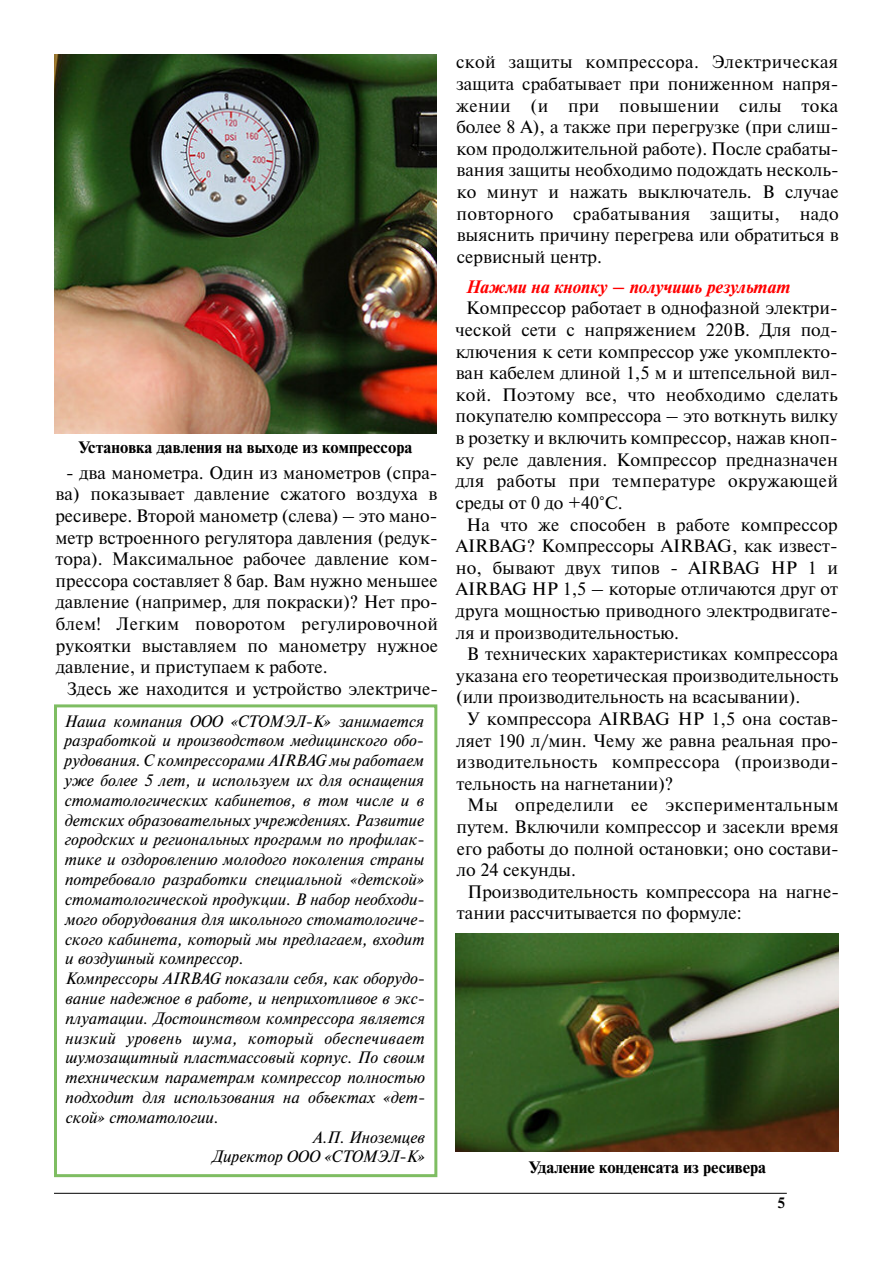
<style>
.page{position:relative;width:893px;height:1263px;background:#fff}
.page>*{position:absolute;margin:0;border:0;box-sizing:border-box;transform-origin:0 0}
.t1{font:18px/21.6px "Newton C";color:#000;text-align:justify}
.t2{font:18px "Newton C";letter-spacing:.02em;color:#000}
.t3{font:italic 700 18px "Newton C";color:#f00}
.t4{font:italic 16.5px "Newton C";color:#000}
.t5{font:700 16.5px "Newton C";color:#000}
.t6{font:italic 16.5px "Newton C";letter-spacing:.02em;color:#000}
.t7{font:700 15px "Newton C";color:#000}
</style>
<div class="page">
<hr style="left:54px;top:1193px;width:733px;height:1px;background:#000">
<img style="left:54px;top:54px;width:383px;height:379px">
<div style="left:54px;top:704px;width:383px;height:473px;border:3px solid #7ebd62"></div>
<img style="left:455px;top:933px;width:384px;height:218px">
<p class="t5" style="left:79px;top:437px;width:335px">Установка давления на выходе из компрессора</p>
<p class="t1" style="left:55px;top:462px;width:384px;text-indent:11px">- два манометра. Один из манометров (спра&shy;ва) показывает давление сжатого воздуха в ресивере. Второй манометр (слева) – это мано&shy;метр встроенного регулятора давления (редук&shy;тора). Максимальное рабочее давление ком&shy;прессора составляет 8 бар. Вам нужно меньшее давление (например, для покраски)? Нет про&shy;блем! Легким поворотом регулировочной рукоятки выставляем по манометру нужное давление, и приступаем к работе.</p>
<p class="t1" style="left:67px;top:678px;width:373px">Здесь же находится и устройство электриче-</p>
<p class="t4" style="left:64px;top:711px;width:361px">Наша компания ООО «СТОМЭЛ-К» занимается</p>
<p class="t4" style="left:65px;top:731px;width:361px">разработкой и производством медицинского обо-</p>
<p class="t4" style="left:65px;top:751px;width:361px">рудования. С компрессорами AIRBAG мы работаем</p>
<p class="t4" style="left:65px;top:771px;width:361px">уже более 5 лет, и используем их для оснащения</p>
<p class="t4" style="left:65px;top:790px;width:361px">стоматологических кабинетов, в том числе и в</p>
<p class="t4" style="left:65px;top:810px;width:361px">детских образовательных учреждениях. Развитие</p>
<p class="t4" style="left:65px;top:830px;width:361px">городских и региональных программ по профилак-</p>
<p class="t4" style="left:65px;top:850px;width:361px">тике и оздоровлению молодого поколения страны</p>
<p class="t4" style="left:65px;top:870px;width:361px">потребовало разработки специальной «детской»</p>
<p class="t4" style="left:65px;top:889px;width:361px">стоматологической продукции. В набор необходи-</p>
<p class="t4" style="left:65px;top:909px;width:361px">мого оборудования для школьного стоматологиче-</p>
<p class="t4" style="left:65px;top:929px;width:361px">ского кабинета, который мы предлагаем, входит</p>
<p class="t4" style="left:65px;top:949px;width:180px">и воздушный компрессор.</p>
<p class="t4" style="left:65px;top:969px;width:361px">Компрессоры AIRBAG показали себя, как оборудо-</p>
<p class="t4" style="left:65px;top:988px;width:361px">вание надежное в работе, и неприхотливое в экс-</p>
<p class="t4" style="left:65px;top:1008px;width:361px">плуатации. Достоинством компрессора является</p>
<p class="t6" style="left:66px;top:1028px;width:361px">низкий уровень шума, который обеспечивает</p>
<p class="t4" style="left:66px;top:1048px;width:361px">шумозащитный пластмассовый корпус. По своим</p>
<p class="t4" style="left:66px;top:1068px;width:361px">техническим параметрам компрессор полностью</p>
<p class="t4" style="left:66px;top:1087px;width:361px">подходит для использования на объектах «дет-</p>
<p class="t4" style="left:66px;top:1107px;width:154px">ской» стоматологии.</p>
<p class="t4" style="left:313px;top:1127px;width:114px">А.П. Иноземцев</p>
<p class="t4" style="left:212px;top:1147px;width:215px">Директор ООО «СТОМЭЛ-К»</p>
<p class="t1" style="left:456px;top:51px;width:384px">ской защиты компрессора. Электрическая защита срабатывает при пониженном напря&shy;жении (и при повышении силы тока более 8 А), а также при перегрузке (при слиш&shy;ком продолжительной работе). После срабаты&shy;вания защиты необходимо подождать несколь&shy;ко минут и нажать выключатель. В случае повторного срабатывания защиты, надо выяснить причину перегрева или обратиться в сервисный центр.</p>
<p class="t3" style="left:466px;top:276px;width:326px">Нажми на кнопку – получишь результат</p>
<p class="t1" style="left:456px;top:297px;width:384px;text-indent:11px">Компрессор работает в однофазной электри&shy;ческой сети с напряжением 220В. Для под&shy;ключения к сети компрессор уже укомплекто&shy;ван кабелем длиной 1,5 м и штепсельной вил&shy;кой. Поэтому все, что необходимо сделать покупателю компрессора – это воткнуть вилку в розетку и включить компрессор, нажав кноп&shy;ку реле давления. Компрессор предназначен для работы при температуре окружающей среды от 0 до +40°С.</p>
<p class="t1" style="left:456px;top:513px;width:384px;text-indent:11px">На что же способен в работе компрессор AIRBAG? Компрессоры AIRBAG, как извест&shy;но, бывают двух типов - AIRBAG HP 1 и AIRBAG HP 1,5 – которые отличаются друг от друга мощностью приводного электродвигате&shy;ля и производительностью.</p>
<p class="t1" style="left:467px;top:643px;width:373px">В технических характеристиках компрессора</p>
<p class="t1" style="left:456px;top:665px;width:384px">указана его теоретическая производительность</p>
<p class="t1" style="left:456px;top:686px;width:345px">(или производительность на всасывании).</p>
<p class="t1" style="left:467px;top:708px;width:373px">У компрессора AIRBAG HP 1,5 она состав-</p>
<p class="t1" style="left:456px;top:729px;width:383px">ляет 190 л/мин. Чему же равна реальная про-</p>
<p class="t2" style="left:456px;top:751px;width:384px">изводительность компрессора (производи-</p>
<p class="t1" style="left:456px;top:773px;width:218px">тельность на нагнетании)?</p>
<p class="t2" style="left:467px;top:794px;width:373px">Мы определили ее экспериментальным</p>
<p class="t1" style="left:457px;top:816px;width:384px">путем. Включили компрессор и засекли время</p>
<p class="t1" style="left:457px;top:837px;width:384px">его работы до полной остановки; оно состави-</p>
<p class="t1" style="left:457px;top:859px;width:121px">ло 24 секунды.</p>
<p class="t1" style="left:467px;top:881px;width:373px">Производительность компрессора на нагне-</p>
<p class="t1" style="left:457px;top:902px;width:286px">тании рассчитывается по формуле:</p>
<p class="t5" style="left:529px;top:1157px;width:239px">Удаление конденсата из ресивера</p>
<p class="t7" style="left:777px;top:1194px;width:9px">5</p>
</div>
